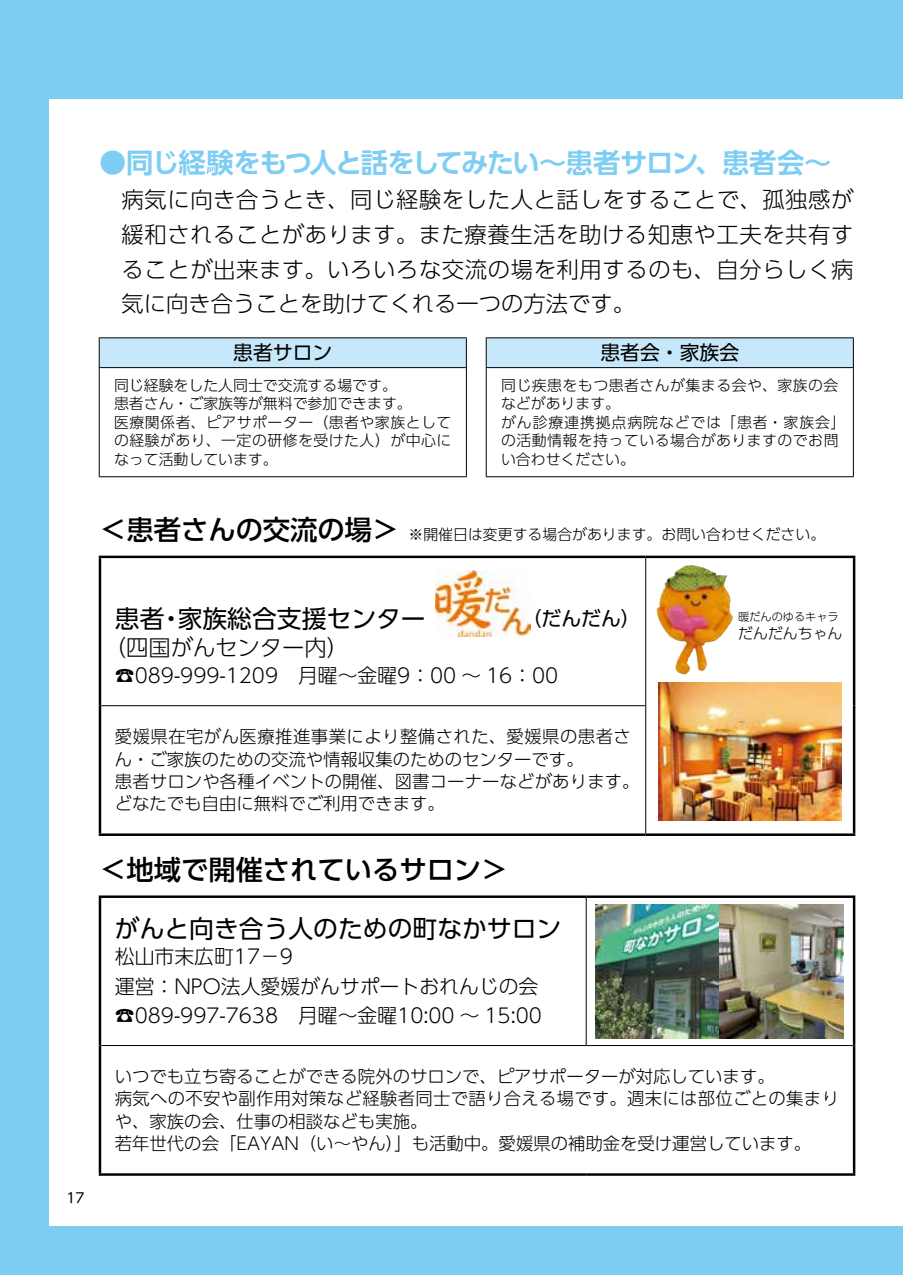
<style>
.page{position:relative;width:903px;height:1275px;background:#7ecef4}
.page>*{position:absolute;margin:0;border:0;box-sizing:border-box;transform-origin:0 0}
.t1{font:700 27.3px "UD Shin Go Pr 6 N De";letter-spacing:-.05em;color:#7ecef4}
.t2{font:500 27.3px "UD Shin Go Pr 6 N";color:#000}
.t3{font:24.85px "UD Shin Go Pr 6 N";color:#000}
.t4{font:300 22.4px/34.6px "UD Shin Go Pr 6 N";color:#000;text-align:justify}
.t5{font:300 19.78px/29.8px "UD Shin Go Pr 6 N";color:#000}
.t6{font:19.78px "UD Shin Go Pr 6 N";color:#000}
.t7{font:300 17.32px/22.4px "UD Shin Go Pr 6 N";color:#000}
.t8{font:300 14.88px/18.6px "UD Shin Go Pr 6 N";color:#000}
.t9{font:300 14.88px/18.6px "UD Shin Go Pr 6 N";letter-spacing:.03em;color:#000}
.t10{font:13.65px "UD Shin M Go Pro";color:#000}
.t11{font:300 11.2px "UD Shin Go Pr 6 N";color:#000}
.s1{font-weight:500;font-size:27.3px}
.s2{font-size:19.78px}
</style>
<div class="page">
<div style="left:50px;top:99px;width:853px;height:1126px;background:#fff"></div>
<svg style="left:100px;top:368px;width:753px;height:109px"></svg>
<hr style="left:99px;top:337px;width:368px;height:1px;background:#000">
<hr style="left:486px;top:337px;width:368px;height:1px;background:#000">
<div style="left:99px;top:338px;width:755px;height:30px;background:#c7e8fa"></div>
<hr style="left:99px;top:367px;width:368px;height:1px;background:#000">
<hr style="left:99px;top:368px;width:1px;height:108px;background:#000">
<hr style="left:466px;top:368px;width:1px;height:108px;background:#000">
<hr style="left:486px;top:367px;width:368px;height:1px;background:#000">
<hr style="left:486px;top:368px;width:1px;height:108px;background:#000">
<hr style="left:853px;top:368px;width:1px;height:108px;background:#000">
<hr style="left:99px;top:476px;width:368px;height:1px;background:#000">
<hr style="left:486px;top:476px;width:368px;height:1px;background:#000">
<svg style="left:101px;top:558px;width:752px;height:275px"></svg>
<hr style="left:645px;top:558px;width:1px;height:147px;background:#000">
<hr style="left:101px;top:705px;width:545px;height:1px;background:#000">
<hr style="left:645px;top:706px;width:1px;height:127px;background:#000">
<hr style="left:99px;top:556px;width:547px;height:2px;background:#000">
<hr style="left:99px;top:558px;width:2px;height:148px;background:#000">
<hr style="left:646px;top:556px;width:209px;height:2px;background:#000">
<hr style="left:853px;top:558px;width:2px;height:148px;background:#000">
<hr style="left:99px;top:706px;width:2px;height:127px;background:#000">
<hr style="left:853px;top:706px;width:2px;height:127px;background:#000">
<hr style="left:99px;top:833px;width:547px;height:3px;background:#000">
<hr style="left:646px;top:833px;width:209px;height:3px;background:#000">
<svg style="left:101px;top:898px;width:752px;height:275px"></svg>
<hr style="left:586px;top:898px;width:1px;height:147px;background:#000">
<hr style="left:101px;top:1045px;width:485px;height:1px;background:#000">
<hr style="left:99px;top:895px;width:487px;height:3px;background:#000">
<hr style="left:99px;top:898px;width:2px;height:147px;background:#000">
<hr style="left:586px;top:895px;width:269px;height:3px;background:#000">
<hr style="left:853px;top:898px;width:2px;height:147px;background:#000">
<hr style="left:99px;top:1045px;width:2px;height:128px;background:#000">
<hr style="left:853px;top:1045px;width:2px;height:128px;background:#000">
<hr style="left:99px;top:1173px;width:487px;height:3px;background:#000">
<hr style="left:586px;top:1173px;width:269px;height:3px;background:#000">
<hr style="left:586px;top:1045px;width:267px;height:1px;background:#000">
<img style="left:658px;top:683px;width:184px;height:138px">
<img style="left:595px;top:904px;width:248px;height:134px">
<img style="left:656px;top:565px;width:75px;height:110px">
<img style="left:436px;top:571px;width:94px;height:66px">
<h1 class="t1" style="left:99px;top:140px;width:734px">●同じ経験をもつ人と話をしてみたい～患者サロン、患者会～</h1>
<p class="t4" style="left:122px;top:182px;width:733px">病気に向き合うとき、同じ経験をした人と話しをすることで、孤独感が緩和されることがあります。また療養生活を助ける知恵や工夫を共有することが出来ます。いろいろな交流の場を利用するのも、自分らしく病気に向き合うことを助けてくれる一つの方法です。</p>
<p class="t6" style="left:233px;top:337px;width:101px">患者サロン</p>
<p class="t6" style="left:600px;top:337px;width:140px">患者会・家族会</p>
<p class="t8" style="left:114px;top:375px;width:339px">同じ経験をした人同士で交流する場です。<br>患者さん・ご家族等が無料で参加できます。<br>医療関係者、ピアサポーター（患者や家族としての経験があり、一定の研修を受けた人）が中心になって活動しています。</p>
<p class="t9" style="left:501px;top:375px;width:346px">同じ疾患をもつ患者さんが集まる会や、家族の会などがあります。<br>がん診療連携拠点病院などでは「患者・家族会」の活動情報を持っている場合がありますのでお問い合わせください。</p>
<p class="t8" style="left:99px;top:524px;width:727px"><span class="s1">＜患者さんの交流の場＞</span> ※開催日は変更する場合があります。お問い合わせください。</p>
<p class="t10" style="left:66px;top:1186px;width:20px">17</p>
<h2 class="t3" style="left:115px;top:599px;width:527px">患者・家族総合支援センター<span class="s2">　　　　　 （だんだん）</span></h2>
<p class="t4" style="left:104px;top:629px;width:247px">（四国がんセンター内）</p>
<p class="t5" style="left:115px;top:660px;width:445px">☎089-999-1209　月曜～金曜9：00 ～ 16：00</p>
<p class="t7" style="left:115px;top:725px;width:526px">愛媛県在宅がん医療推進事業により整備された、愛媛県の患者さん・ご家族のための交流や情報収集のためのセンターです。<br>患者サロンや各種イベントの開催、図書コーナーなどがあります。どなたでも自由に無料でご利用できます。</p>
<h1 class="t2" style="left:99px;top:847px;width:411px">＜地域で開催されているサロン＞</h1>
<h2 class="t3" style="left:115px;top:909px;width:448px">がんと向き合う人のための町なかサロン</h2>
<p class="t5" style="left:115px;top:941px;width:429px">松山市末広町17－9<br>運営：NPO法人愛媛がんサポートおれんじの会☎089-997-7638　月曜～金曜10:00 ～ 15:00</p>
<p class="t11" style="left:738px;top:608px;width:102px">暖だんのゆるキャラ</p>
<p class="t8" style="left:738px;top:624px;width:106px">だんだんちゃん</p>
<p class="t7" style="left:115px;top:1065px;width:726px">いつでも立ち寄ることができる院外のサロンで、ピアサポーターが対応しています。<br>病気への不安や副作用対策など経験者同士で語り合える場です。週末には部位ごとの集まりや、家族の会、仕事の相談なども実施。<br>若年世代の会「EAYAN（い～やん）」も活動中。愛媛県の補助金を受け運営しています。</p>
</div>
